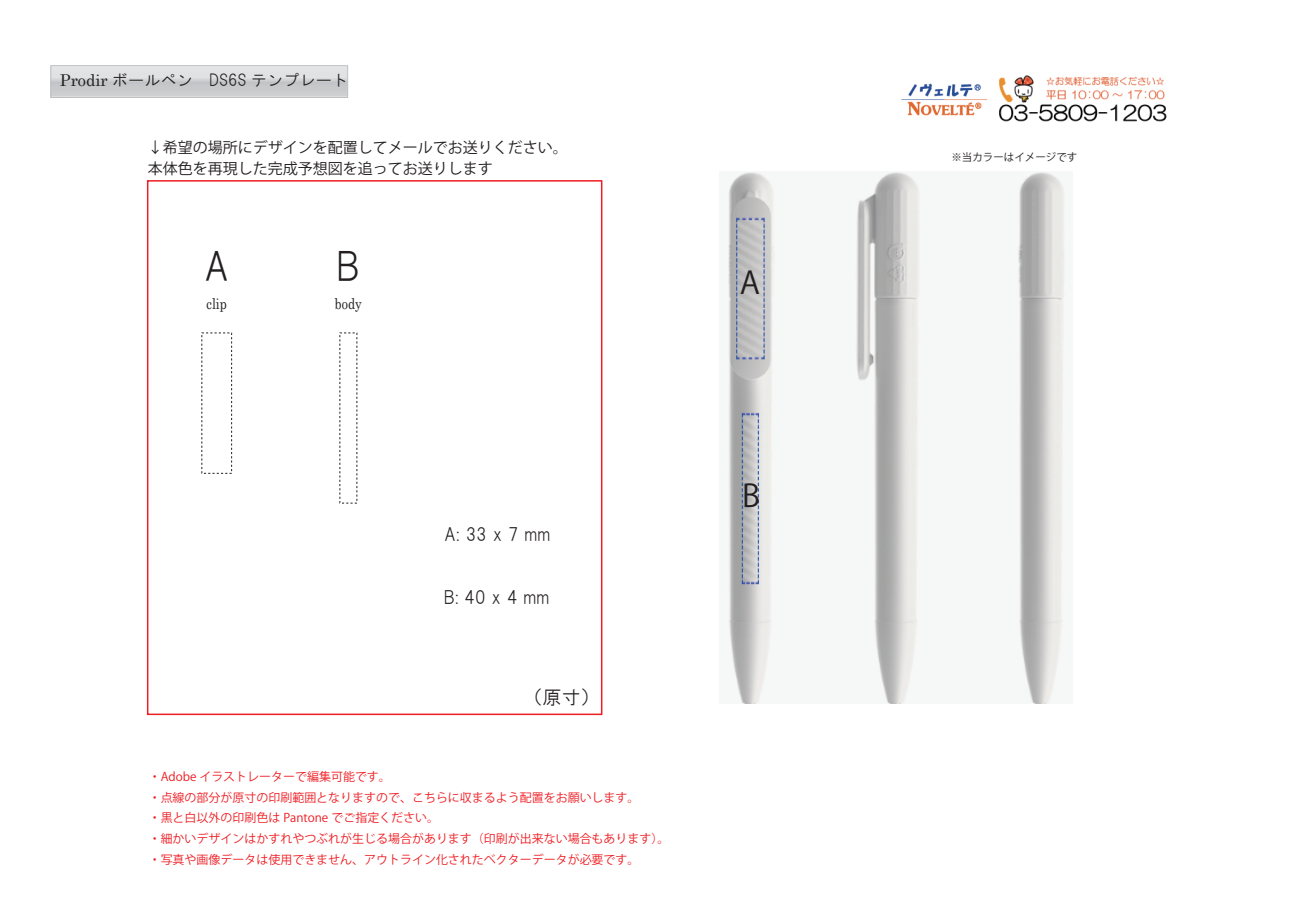
<style>
.page{position:relative;width:1289px;height:919px;background:#fff}
.page>*{position:absolute;margin:0;border:0;box-sizing:border-box;transform-origin:0 0}
.t1{font:39px "HGS Gothic M";color:#231f20}
.t2{font:30.9px "Koz Go Pr 6 N";color:#231f20}
.t3{font:19.05px "HGS Gothic M";color:#231f20}
.t4{font:18px "HGS Gothic M";color:#231f20}
.t5{font:16.2px "HGS Gothic M";color:#231f20}
.t6{font:15px/21px "Koz Go Pr 6 N";color:#231f20}
.t7{font:15px "Century";color:#231f20;scale:.82 1}
.t8{font:12px/21px "Koz Go Pr 6 N";color:#ee1d23}
.t9{font:10.5px "Koz Go Pr 6 N";color:#231f20}
.s1{font-family:"Century"}
</style>
<div class="page">
<img style="left:728px;top:172px;width:337px;height:531px">
<div style="left:50px;top:65px;width:298px;height:33px;border:1px solid #c2c3c5"></div>
<svg style="left:51px;top:66px;width:297px;height:31px;background:#d3d4d6"></svg>
<img style="left:999px;top:75px;width:168px;height:47px">
<img style="left:901px;top:83px;width:87px;height:33px">
<div style="left:147px;top:180px;width:455px;height:535px;border:2px solid #ee1d23"></div>
<h3 class="t5" style="left:60px;top:72px;width:290px"><span class="s1">Prodir</span> ボールペン　DS6S テンプレート</h3>
<p class="t6" style="left:148px;top:138px;width:421px">↓希望の場所にデザインを配置してメールでお送りください。本体色を再現した完成予想図を追ってお送りします</p>
<h1 class="t1" style="left:204px;top:247px;width:27px">A</h1>
<h1 class="t1" style="left:337px;top:247px;width:25px">B</h1>
<p class="t7" style="left:206px;top:291px;width:26px">clip</p>
<p class="t7" style="left:335px;top:291px;width:34px">body</p>
<h3 class="t4" style="left:444px;top:525px;width:108px">A: 33 x 7 mm</h3>
<h3 class="t4" style="left:444px;top:588px;width:107px">B: 40 x 4 mm</h3>
<h3 class="t3" style="left:523px;top:687px;width:78px">（原寸）</h3>
<p class="t8" style="left:149px;top:765px;width:522px">・Adobe イラストレーターで編集可能です。<br>・点線の部分が原寸の印刷範囲となりますので、こちらに収まるよう配置をお願いします。<br>・黒と白以外の印刷色は Pantone でご指定ください。<br>・細かいデザインはかすれやつぶれが生じる場合があります（印刷が出来ない場合もあります）。・写真や画像データは使用できません、アウトライン化されたベクターデータが必要です。</p>
<h2 class="t2" style="left:739px;top:265px;width:22px">A</h2>
<h2 class="t2" style="left:742px;top:477px;width:19px">B</h2>
<p class="t9" style="left:951px;top:151px;width:127px">※当カラーはイメージです</p>
</div>
